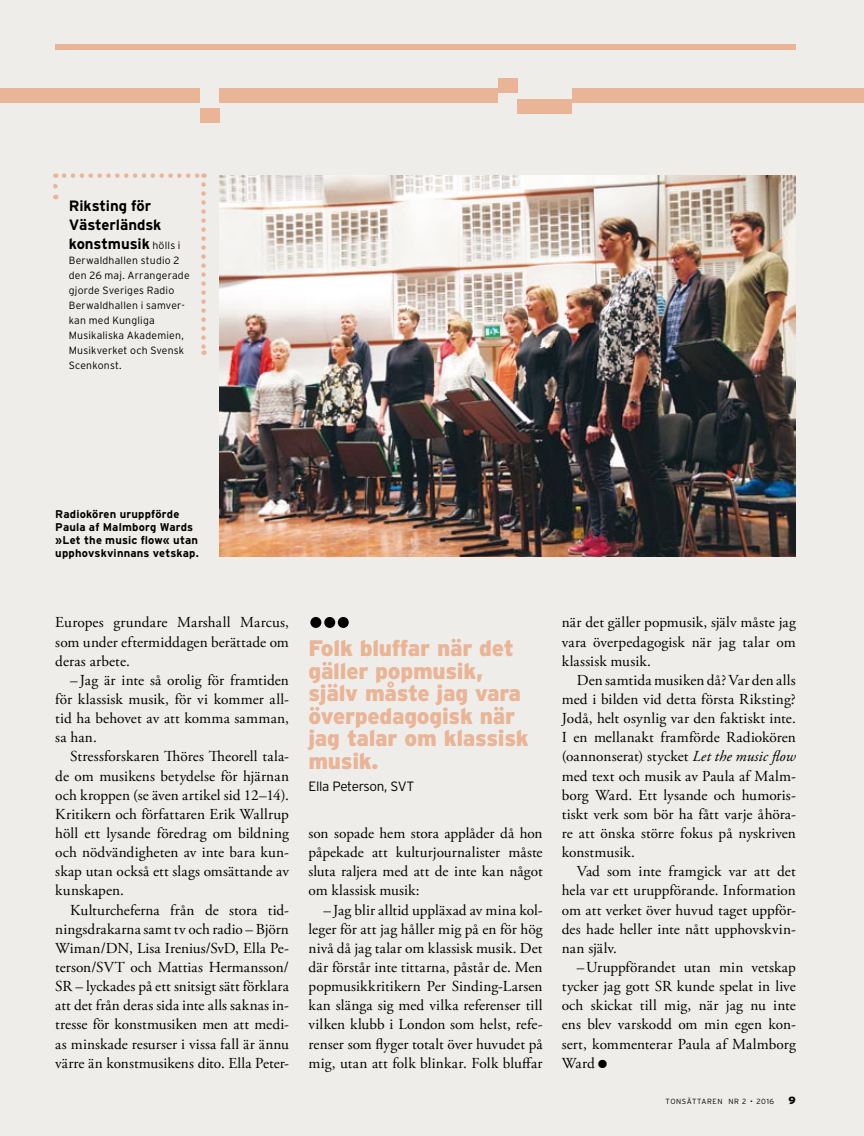
<style>
.page{position:relative;width:864px;height:1136px;background:#fff}
.page>*{position:absolute;margin:0;border:0;box-sizing:border-box;transform-origin:0 0}
.t1{font:900 22.35px/22.4px "Interstate";letter-spacing:-.01em;color:#eab496}
.t2{font:15.3px/19.2px "Adobe Garamond Pro";letter-spacing:.005em;color:#000;text-align:justify}
.t3{font:700 15px/19.5px "Interstate";letter-spacing:-.01em;color:#000}
.t4{font:300 13.5px "Interstate";letter-spacing:-.035em;color:#000}
.t5{font:700 11.25px/12.8px "Interstate";letter-spacing:.015em;color:#000}
.t6{font:300 10.5px/15px "Interstate";letter-spacing:.02em;color:#000}
.t7{font:900 10.5px "Interstate";color:#000}
.t8{font:300 7.5px "Interstate";letter-spacing:.08em;color:#000}
.s1{font-weight:300;font-size:10.5px}
.s2{font-style:italic}
.s3{font-size:29.85px}
</style>
<div class="page">
<div style="left:0;top:0;width:863px;height:1135px;background:#eeedea"></div>
<div style="left:55px;top:45px;width:740px;height:5px;background:#eab496"></div>
<div style="left:571px;top:88px;width:224px;height:15px;background:#eab496"></div>
<div style="left:795px;top:88px;width:68px;height:15px;background:#eab496"></div>
<div style="left:517px;top:99px;width:54px;height:14px;background:#eab496"></div>
<div style="left:498px;top:79px;width:19px;height:14px;background:#eab496"></div>
<div style="left:200px;top:108px;width:19px;height:15px;background:#eab496"></div>
<div style="left:219px;top:88px;width:279px;height:15px;background:#eab496"></div>
<div style="left:55px;top:88px;width:145px;height:15px;background:#eab496"></div>
<div style="left:0;top:88px;width:55px;height:15px;background:#eab496"></div>
<img style="left:219px;top:176px;width:576px;height:380px">
<svg style="left:53px;top:173px;width:5px;height:13px"></svg>
<svg style="left:64px;top:173px;width:140px;height:5px"></svg>
<svg style="left:201px;top:184px;width:5px;height:171px"></svg>
<div style="left:337px;top:617px;width:11px;height:11px;background:#000;border-radius:50%"></div>
<div style="left:324px;top:617px;width:11px;height:11px;background:#000;border-radius:50%"></div>
<div style="left:310px;top:617px;width:11px;height:11px;background:#000;border-radius:50%"></div>
<p class="t3" style="left:69px;top:195px;width:113px">Riksting för<br>Västerländsk konstmusik <span class="s1">hölls i</span></p>
<p class="t6" style="left:69px;top:253px;width:122px">Berwaldhallen studio 2 den 26 maj. Arrangerade gjorde Sveriges Radio<br>Berwaldhallen i samver&shy;kan med Kungliga<br>Musikaliska Akademien,<br>Musikverket och Svensk<br>Scenkonst.</p>
<p class="t5" style="left:55px;top:508px;width:145px">Radiokören uruppförde<br>Paula af Malmborg Wards »Let the music flow« utan upphovskvinnans vetskap.</p>
<p class="t2" style="left:55px;top:613px;width:235px">Europes grundare Marshall Marcus, som under eftermiddagen berättade om deras arbete.</p>
<p class="t2" style="left:55px;top:670px;width:235px;text-indent:15px">–Jag är inte så orolig för framtiden för klassisk musik, för vi kommer all&shy;tid ha behovet av att komma samman, sa han.</p>
<p class="t2" style="left:55px;top:747px;width:235px;text-indent:15px">Stressforskaren Thöres Theorell tala&shy;de om musikens betydelse för hjärnan och kroppen (se även artikel sid 12–14).<br>Kritikern och författaren Erik Wallrup höll ett lysande föredrag om bildning och nödvändigheten av inte bara kun&shy;skap utan också ett slags omsättande av kunskapen.</p>
<p class="t2" style="left:55px;top:900px;width:235px;text-indent:15px">Kulturcheferna från de stora tid&shy;ningsdrakarna samt tv och radio – Björn Wiman/DN, Lisa Irenius/SvD, Ella Pe&shy;terson/SVT och Mattias Hermansson/ SR – lyckades på ett snitsigt sätt förklara att det från deras sida inte alls saknas in&shy;tresse för konstmusiken men att medi&shy;as minskade resurser i vissa fall är ännu värre än konstmusikens dito. Ella Peter-</p>
<h1 class="t1" style="left:308px;top:637px;width:222px">Folk bluffar när det gäller popmusik, själv måste jag vara överpedagogisk när jag talar om klassisk musik.</h1>
<p class="t4" style="left:308px;top:778px;width:107px">Ella Peterson, SVT</p>
<p class="t2" style="left:308px;top:824px;width:235px">son sopade hem stora applåder då hon påpekade att kulturjournalister måste sluta raljera med att de inte kan något om klassisk musik:</p>
<p class="t2" style="left:308px;top:900px;width:235px;text-indent:15px">–Jag blir alltid uppläxad av mina kol&shy;leger för att jag håller mig på en för hög nivå då jag talar om klassisk musik. Det där förstår inte tittarna, påstår de. Men popmusikkritikern Per Sinding-Larsen kan slänga sig med vilka referenser till vilken klubb i London som helst, refe&shy;renser som flyger totalt över huvudet på mig, utan att folk blinkar. Folk bluffar</p>
<p class="t2" style="left:561px;top:613px;width:235px">när det gäller popmusik, själv måste jag vara överpedagogisk när jag talar om klassisk musik.</p>
<p class="t2" style="left:561px;top:671px;width:235px;text-indent:15px">Den samtida musiken då? Var den alls med i bilden vid detta första Riksting?<br>Jodå, helt osynlig var den faktiskt inte.<br>I en mellanakt framförde Radiokören (oannonserat) stycket <span class="s2">Let the music flow </span>med text och musik av Paula af Malm&shy;borg Ward. Ett lysande och humoris&shy;tiskt verk som bör ha fått varje åhöra&shy;re att önska större fokus på nyskriven konstmusik.</p>
<p class="t2" style="left:561px;top:862px;width:235px;text-indent:15px">Vad som inte framgick var att det hela var ett uruppförande. Information om att verket över huvud taget uppför&shy;des hade heller inte nått upphovskvin&shy;nan själv.</p>
<p class="t2" style="left:561px;top:957px;width:235px;text-indent:15px">–Uruppförandet utan min vetskap tycker jag gott SR kunde spelat in live och skickat till mig, när jag nu inte ens blev varskodd om min egen kon&shy;sert, kommenterar Paula af Malmborg Ward<span class="s3">•</span></p>
<p class="t8" style="left:665px;top:1096px;width:110px">TONSÄTTAREN NR 2 • 2016</p>
<p class="t7" style="left:788px;top:1093px;width:9px">9</p>
</div>
